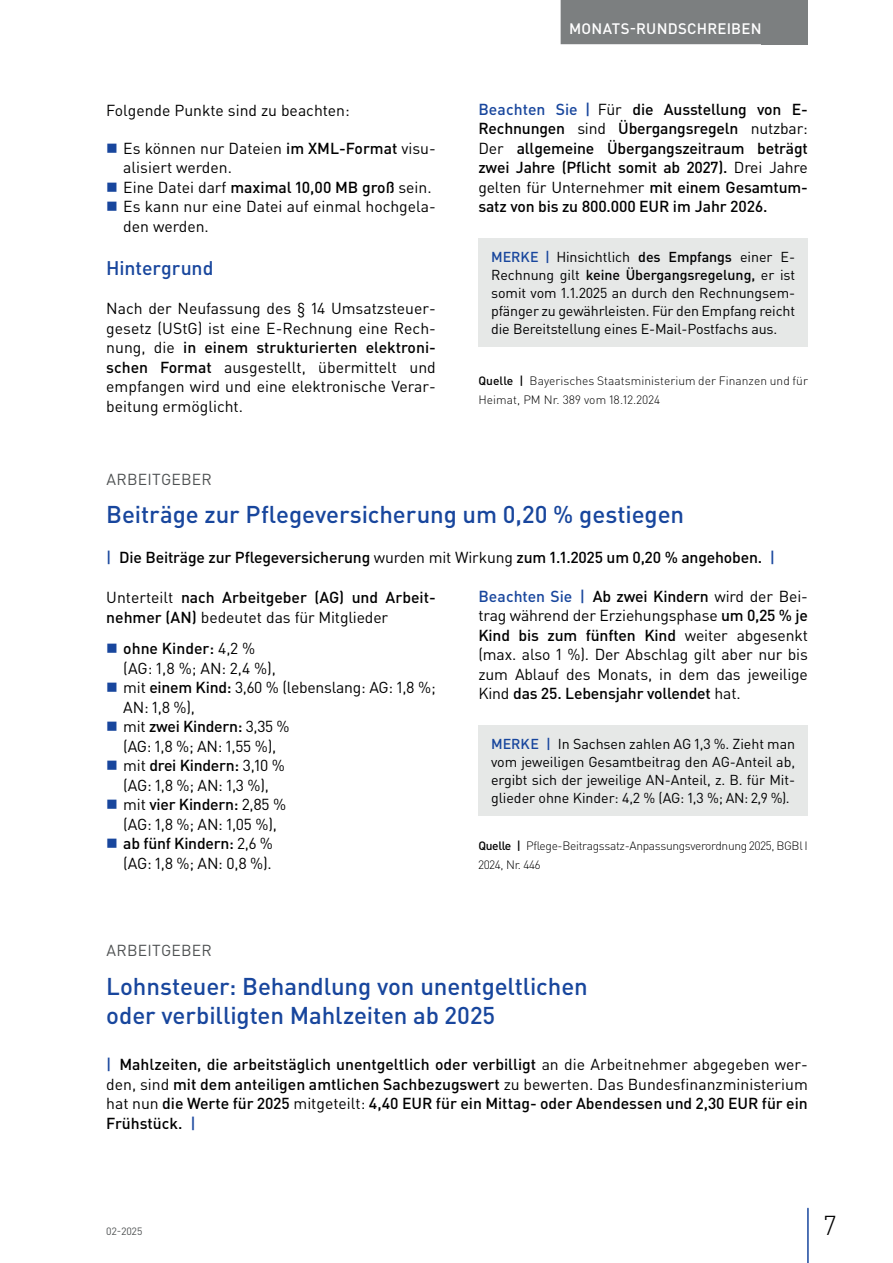
<style>
.page{position:relative;width:893px;height:1263px;background:#fff}
.page>*{position:absolute;margin:0;border:0;box-sizing:border-box;transform-origin:0 0}
.t1{font:300 27px "DIN Pro";color:#000001}
.t2{font:500 24px/28.5px "DIN Pro";letter-spacing:-.005em;color:#18469d}
.t3{font:500 19.5px "DIN Pro";letter-spacing:-.005em;color:#18469d}
.t4{font:15.75px/19.5px "DIN Pro";color:#000001}
.t5{font:500 15.75px/19.5px "DIN Pro";letter-spacing:-.01em;color:#000001;text-align:justify}
.t6{font:15.75px "DIN Pro";letter-spacing:.015em;color:#4f5253}
.t7{font:500 15px "DIN Pro";letter-spacing:.015em;color:#fff}
.t8{font:14.25px/18px "DIN Pro";letter-spacing:-.01em;color:#000001;text-align:justify}
.t9{font:300 12px/19.5px "DIN Pro";color:#000001}
.t10{font:300 12px/19.5px "DIN Pro";letter-spacing:-.025em;color:#000001}
.t11{font:10.5px "DIN Pro";color:#4f5253}
.s1{font-weight:500}
.s2{color:#18469d}
.s3{font-weight:400}
.s4{font-weight:500;color:#18469d}
</style>
<div class="page">
<div style="left:762px;top:0;width:46px;height:44px;background:#7c7f80"></div>
<hr style="left:807px;top:1208px;width:2px;height:55px;background:#18469d">
<div style="left:561px;top:0;width:209px;height:44px;background:#7c7f80"></div>
<div style="left:478px;top:725px;width:330px;height:91px;background:#e6e8e7"></div>
<div style="left:478px;top:239px;width:330px;height:108px;background:#e6e8e7"></div>
<p class="t4" style="left:106px;top:100px;width:245px">Folgende Punkte sind zu beachten:</p>
<p class="t4" style="left:123px;top:138px;width:314px">Es können nur Dateien <span class="s1">im XML-Format</span> visu&shy;alisiert werden.<br>Eine Datei darf <span class="s1">maximal 10,00 MB groß</span> sein.<br>Es kann nur eine Datei auf einmal hochgela&shy;den werden.</p>
<p class="t3" style="left:106px;top:255px;width:109px">Hintergrund</p>
<p class="t4" style="left:106px;top:298px;width:331px;text-align:justify">Nach der Neufassung des § 14 Umsatzsteuer&shy;gesetz (UStG) ist eine E-Rechnung eine Rech&shy;nung, die <span class="s1">in einem strukturierten elektroni&shy;schen Format</span> ausgestellt, übermittelt und empfangen wird und eine elektronische Verar&shy;beitung ermöglicht.</p>
<p class="t7" style="left:569px;top:18px;width:194px">MONATS-RUNDSCHREIBEN</p>
<p class="t5" style="left:478px;top:99px;width:331px"><span class="s2">Beachten Sie |</span> <span class="s3">Für</span> die Ausstellung von E-Rechnungen <span class="s3">sind</span> Übergangsregeln <span class="s3">nutzbar:<br>Der</span> allgemeine Übergangszeitraum beträgt zwei Jahre (Pflicht somit ab 2027). <span class="s3">Drei Jahre gelten für Unternehmer</span> mit einem Gesamtum&shy;satz von bis zu 800.000 EUR im Jahr 2026.</p>
<p class="t8" style="left:491px;top:247px;width:306px"><span class="s4">MERKE |</span> Hinsichtlich <span class="s1">des Empfangs</span> einer E-Rechnung gilt <span class="s1">keine Übergangsregelung,</span> er ist somit vom 1.1.2025 an durch den Rechnungsem&shy;pfänger zu gewährleisten. Für den Empfang reicht die Bereitstellung eines E-Mail-Postfachs aus.</p>
<p class="t9" style="left:478px;top:370px;width:331px"><span class="s1">Quelle |</span> Bayerisches Staatsministerium der Finanzen und für<br>Heimat, PM Nr. 389 vom 18.12.2024</p>
<p class="t6" style="left:106px;top:469px;width:107px">ARBEITGEBER</p>
<h2 class="t2" style="left:106px;top:499px;width:579px">Beiträge zur Pflegeversicherung um 0,20 % gestiegen</h2>
<p class="t5" style="left:106px;top:547px;width:670px"><span class="s2">|</span> Die Beiträge zur Pflegeversicherung <span class="s3">wurden mit Wirkung</span> zum 1.1.2025 um 0,20 % angehoben. <span class="s2">|</span></p>
<p class="t5" style="left:106px;top:587px;width:331px"><span class="s3">Unterteilt</span> nach Arbeitgeber (AG) und Arbeit&shy;nehmer (AN) <span class="s3">bedeutet das für Mitglieder</span></p>
<p class="t4" style="left:123px;top:638px;width:314px"><span class="s1">ohne Kinder:</span> 4,2 %<br>(AG: 1,8 %; AN: 2,4 %),<br>mit <span class="s1">einem Kind:</span> 3,60 % (lebenslang: AG: 1,8 %;<br>AN: 1,8 %),<br>mit <span class="s1">zwei Kindern:</span> 3,35 %<br>(AG: 1,8 %; AN: 1,55 %),<br>mit <span class="s1">drei Kindern:</span> 3,10 %<br>(AG: 1,8 %; AN: 1,3 %),<br>mit <span class="s1">vier Kindern:</span> 2,85 %<br>(AG: 1,8 %; AN: 1,05 %),<br><span class="s1">ab fünf Kindern:</span> 2,6 %<br>(AG: 1,8 %; AN: 0,8 %).</p>
<p class="t4" style="left:478px;top:585px;width:331px;text-align:justify"><span class="s4">Beachten Sie |</span> <span class="s1">Ab zwei Kindern</span> wird der Bei&shy;trag während der Erziehungsphase <span class="s1">um 0,25 % je Kind bis zum fünften Kind</span> weiter abgesenkt (max. also 1 %). Der Abschlag gilt aber nur bis zum Ablauf des Monats, in dem das jeweilige Kind <span class="s1">das 25. Lebensjahr vollendet</span> hat.</p>
<p class="t8" style="left:491px;top:734px;width:306px"><span class="s4">MERKE |</span> In Sachsen zahlen AG 1,3 %. Zieht man vom jeweiligen Gesamtbeitrag den AG-Anteil ab, ergibt sich der jeweilige AN-Anteil, z. B. für Mit&shy;glieder ohne Kinder: 4,2 % (AG: 1,3 %; AN: 2,9 %).</p>
<p class="t10" style="left:478px;top:835px;width:331px"><span class="s1">Quelle |</span> Pflege-Beitragssatz-Anpassungsverordnung 2025, BGBl I<br>2024, Nr. 446</p>
<p class="t6" style="left:106px;top:940px;width:107px">ARBEITGEBER</p>
<h2 class="t2" style="left:106px;top:971px;width:483px">Lohnsteuer: Behandlung von unentgeltlichen oder verbilligten Mahlzeiten ab 2025</h2>
<p class="t5" style="left:106px;top:1054px;width:703px"><span class="s2">|</span> Mahlzeiten, die arbeitstäglich unentgeltlich oder verbilligt <span class="s3">an die Arbeitnehmer abgegeben wer&shy;den, sind</span> mit dem anteiligen amtlichen Sachbezugswert <span class="s3">zu bewerten. Das Bundesfinanzministerium hat nun</span> die Werte für 2025 <span class="s3">mitgeteilt:</span> 4,40 EUR für ein Mittag- oder Abendessen und 2,30 EUR für ein Frühstück. <span class="s2">|</span></p>
<p class="t11" style="left:106px;top:1224px;width:38px">02-2025</p>
<h1 class="t1" style="left:824px;top:1207px;width:14px">7</h1>
</div>
